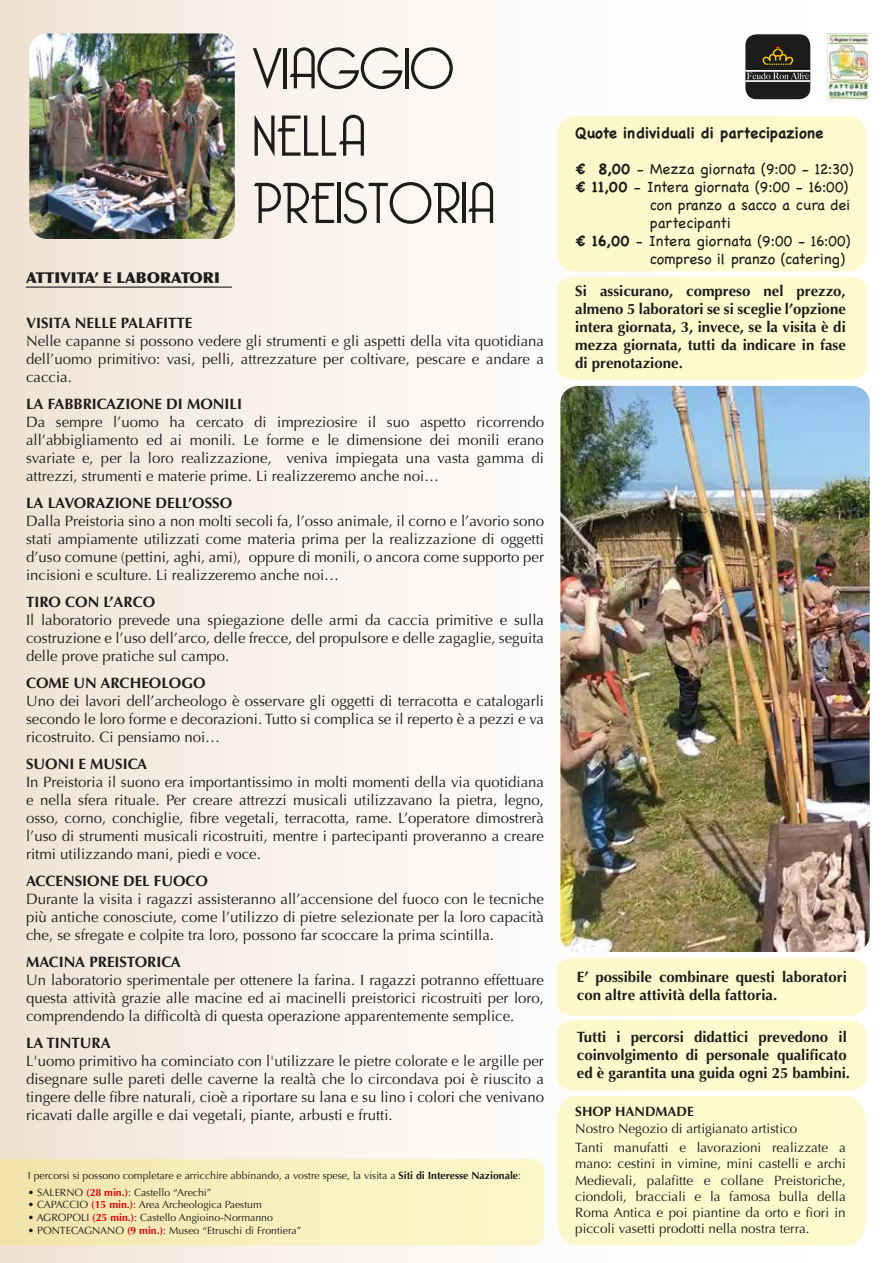
<style>
.page{position:relative;width:893px;height:1263px;background:#fff}
.page>*{position:absolute;margin:0;border:0;box-sizing:border-box;transform-origin:0 0}
.t1{font:300 56.1px/67.3px "Bellerose";color:#1c1c1b}
.t2{font:15px/18px "Optima";color:#1c1c1b;text-align:justify}
.t3{font:700 15px/18px "Optima";color:#1c1c1b}
.t4{font:15px "Chalkboard";color:#1c1c1b}
.t5{font:700 15px "Chalkboard";color:#1c1c1b}
.t6{font:900 15px "Optima";color:#1c1c1b}
.t7{font:13.5px/16.2px "Optima";color:#1c1c1b}
.t8{font:700 13.5px "Optima";color:#1c1c1b}
.t9{font:10.5px "Optima";color:#1c1c1b}
.s1{font-weight:700}
.s2{font-weight:700;color:#e30413}
</style>
<div class="page">
<div style="left:0;top:0;width:893px;height:1263px;background:linear-gradient(to right,#f2e7da,#fff)"></div>
<img style="left:560px;top:386px;width:310px;height:566px">
<div style="left:745px;top:34px;width:65px;height:65px;background:#1c1c1b;border-radius:11px"></div>
<svg style="left:762px;top:45px;width:32px;height:20px"></svg>
<svg style="left:747px;top:73px;width:62px;height:6px"></svg>
<hr style="left:745px;top:81px;width:65px;height:1px;background:#fff">
<hr style="left:745px;top:70px;width:65px;height:1px;background:#fff">
<hr style="left:745px;top:71px;width:65px;height:1px;background:#fff">
<hr style="left:745px;top:80px;width:65px;height:1px;background:#fff">
<img style="left:827px;top:33px;width:43px;height:67px">
<div style="left:557px;top:116px;width:309px;height:155px;background:#fdfacd;border-radius:18px"></div>
<img style="left:29px;top:33px;width:206px;height:206px">
<div style="left:557px;top:277px;width:309px;height:103px;background:#fdfacd"></div>
<div style="left:557px;top:1096px;width:309px;height:149px;background:#fdfacd"></div>
<hr style="left:26px;top:287px;width:206px;height:1px;background:#1c1c1b">
<div style="left:557px;top:958px;width:309px;height:133px;background:#fdfacd"></div>
<svg style="left:0;top:1159px;width:544px;height:86px;background:#f7eebc"></svg>
<h1 class="t1" style="left:253px;top:35px;width:244px">VIAGGIO<br>NELLA<br>PREISTORIA</h1>
<p class="t6" style="left:26px;top:269px;width:195px">ATTIVITA’ E LABORATORI</p>
<p class="t3" style="left:26px;top:314px;width:168px">VISITA NELLE PALAFITTE</p>
<p class="t2" style="left:26px;top:332px;width:520px">Nelle capanne si possono vedere gli strumenti e gli aspetti della vita quotidiana dell’uomo primitivo: vasi, pelli, attrezzature per coltivare, pescare e andare a caccia.</p>
<p class="t3" style="left:26px;top:395px;width:218px">LA FABBRICAZIONE DI MONILI</p>
<p class="t2" style="left:26px;top:413px;width:519px">Da sempre l’uomo ha cercato di impreziosire il suo aspetto ricorrendo all’abbigliamento ed ai monili. Le forme e le dimensione dei monili erano svariate e, per la loro realizzazione, veniva impiegata una vasta gamma di attrezzi, strumenti e materie prime. Li realizzeremo anche noi…</p>
<p class="t3" style="left:26px;top:494px;width:208px">LA LAVORAZIONE DELL’OSSO</p>
<p class="t2" style="left:26px;top:512px;width:520px">Dalla Preistoria sino a non molti secoli fa, l’osso animale, il corno e l’avorio sono stati ampiamente utilizzati come materia prima per la realizzazione di oggetti d’uso comune (pettini, aghi, ami), oppure di monili, o ancora come supporto per incisioni e sculture. Li realizzeremo anche noi…</p>
<p class="t3" style="left:26px;top:593px;width:131px">TIRO CON L’ARCO</p>
<p class="t2" style="left:26px;top:611px;width:519px">Il laboratorio prevede una spiegazione delle armi da caccia primitive e sulla costruzione e l’uso dell’arco, delle frecce, del propulsore e delle zagaglie, seguita delle prove pratiche sul campo.</p>
<p class="t3" style="left:26px;top:674px;width:181px">COME UN ARCHEOLOGO</p>
<p class="t2" style="left:26px;top:692px;width:519px">Uno dei lavori dell’archeologo è osservare gli oggetti di terracotta e catalogarli secondo le loro forme e decorazioni. Tutto si complica se il reperto è a pezzi e va ricostruito. Ci pensiamo noi…</p>
<p class="t3" style="left:26px;top:755px;width:123px">SUONI E MUSICA</p>
<p class="t2" style="left:26px;top:773px;width:520px">In Preistoria il suono era importantissimo in molti momenti della via quotidiana e nella sfera rituale. Per creare attrezzi musicali utilizzavano la pietra, legno, osso, corno, conchiglie, fibre vegetali, terracotta, rame. L’operatore dimostrerà l’uso di strumenti musicali ricostruiti, mentre i partecipanti proveranno a creare ritmi utilizzando mani, piedi e voce.</p>
<p class="t3" style="left:26px;top:872px;width:184px">ACCENSIONE DEL FUOCO</p>
<p class="t2" style="left:26px;top:890px;width:519px">Durante la visita i ragazzi assisteranno all’accensione del fuoco con le tecniche più antiche conosciute, come l’utilizzo di pietre selezionate per la loro capacità che, se sfregate e colpite tra loro, possono far scoccare la prima scintilla.</p>
<p class="t3" style="left:26px;top:953px;width:156px">MACINA PREISTORICA</p>
<p class="t2" style="left:26px;top:971px;width:520px">Un laboratorio sperimentale per ottenere la farina. I ragazzi potranno effettuare questa attività grazie alle macine ed ai macinelli preistorici ricostruiti per loro, comprendendo la difficoltà di questa operazione apparentemente semplice.</p>
<p class="t3" style="left:26px;top:1034px;width:86px">LA TINTURA</p>
<p class="t2" style="left:26px;top:1052px;width:520px">L'uomo primitivo ha cominciato con l'utilizzare le pietre colorate e le argille per disegnare sulle pareti delle caverne la realtà che lo circondava poi è riuscito a tingere delle fibre naturali, cioè a riportare su lana e su lino i colori che venivano ricavati dalle argille e dai vegetali, piante, arbusti e frutti.</p>
<p class="t9" style="left:28px;top:1169px;width:495px">I percorsi si possono completare e arricchire abbinando, a vostre spese, la visita a <span class="s1">Siti di Interesse Nazionale</span>:</p>
<p class="t9" style="left:28px;top:1186px;width:185px">• SALERNO <span class="s2">(28 min.)</span>: Castello “Arechi”</p>
<p class="t9" style="left:28px;top:1199px;width:236px">• CAPACCIO <span class="s2">(15 min.)</span>: Area Archeologica Paestum</p>
<p class="t9" style="left:28px;top:1211px;width:246px">• AGROPOLI <span class="s2">(25 min.)</span>: Castello Angioino-Normanno</p>
<p class="t9" style="left:28px;top:1224px;width:275px">• PONTECAGNANO <span class="s2">(9 min.)</span>: Museo “Etruschi di Frontiera”</p>
<p class="t5" style="left:575px;top:123px;width:250px">Quote individuali di partecipazione</p>
<p class="t4" style="left:575px;top:159px;width:280px"><span class="s1">¤ 8,00</span> - Mezza giornata (9:00 - 12:30)</p>
<p class="t4" style="left:575px;top:177px;width:275px"><span class="s1">¤ 11,00</span> - Intera giornata (9:00 - 16:00)</p>
<p class="t4" style="left:650px;top:195px;width:202px">con pranzo a sacco a cura dei</p>
<p class="t4" style="left:650px;top:213px;width:83px">partecipanti</p>
<p class="t4" style="left:575px;top:231px;width:277px"><span class="s1">¤ 16,00</span> - Intera giornata (9:00 - 16:00)</p>
<p class="t4" style="left:650px;top:249px;width:197px">compreso il pranzo (catering)</p>
<p class="t3" style="left:575px;top:282px;width:272px;text-align:justify">Si assicurano, compreso nel prezzo, almeno 5 laboratori se si sceglie l’opzione intera giornata, 3, invece, se la visita è di mezza giornata, tutti da indicare in fase di prenotazione.</p>
<p class="t3" style="left:577px;top:968px;width:272px">E’ possibile combinare questi laboratori con altre attività della fattoria.</p>
<p class="t3" style="left:577px;top:1028px;width:275px">Tutti i percorsi didattici prevedono il coinvolgimento di personale qualificato ed è garantita una guida ogni 25 bambini.</p>
<p class="t8" style="left:575px;top:1104px;width:120px">SHOP HANDMADE</p>
<p class="t7" style="left:575px;top:1118px;width:272px;line-height:19.5px">Nostro Negozio di artigianato artistico<br>Tanti manufatti e lavorazioni realizzate a</p>
<p class="t7" style="left:575px;top:1156px;width:272px;text-align:justify">mano: cestini in vimine, mini castelli e archi Medievali, palafitte e collane Preistoriche, ciondoli, bracciali e la famosa bulla della Roma Antica e poi piantine da orto e fiori in piccoli vasetti prodotti nella nostra terra.</p>
</div>
